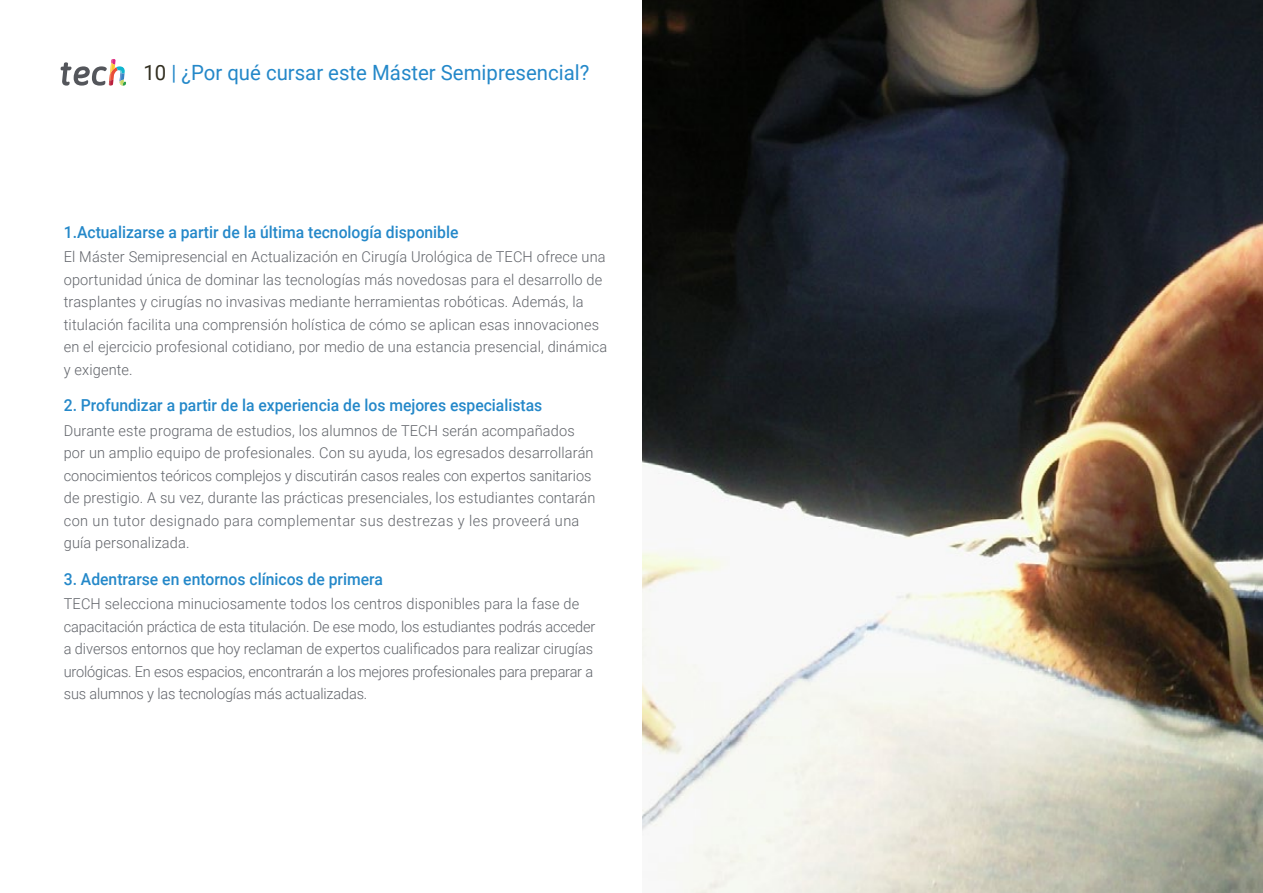
<style>
.page{position:relative;width:1263px;height:893px;background:#fff}
.page>*{position:absolute;margin:0;border:0;box-sizing:border-box;transform-origin:0 0}
.t1{font:21px "Roboto";color:#2488c9}
.t2{font:500 16.5px "Roboto";color:#2488c9;scale:.95 1}
.t3{font:300 15px/22.5px "Roboto";letter-spacing:.01em;color:#61646a}
.t4{font:300 15px/22.5px "Roboto";letter-spacing:-.01em;color:#61646a}
.s1{color:#312e20}
</style>
<div class="page">
<svg style="left:61px;top:59px;width:65px;height:27px"></svg>
<img style="left:642px;top:0;width:621px;height:893px">
<h1 class="t1" style="left:144px;top:57px;width:447px"><span class="s1">10</span> | ¿Por qué cursar este Máster Semipresencial?</h1>
<p class="t2" style="left:64px;top:220px;width:417px">1.Actualizarse a partir de la última tecnología disponible</p>
<p class="t3" style="left:64px;top:245px;width:545px">El Máster Semipresencial en Actualización en Cirugía Urológica de TECH ofrece una oportunidad única de dominar las tecnologías más novedosas para el desarrollo de trasplantes y cirugías no invasivas mediante herramientas robóticas. Además, la titulación facilita una comprensión holística de cómo se aplican esas innovaciones en el ejercicio profesional cotidiano, por medio de una estancia presencial, dinámica y exigente.</p>
<p class="t2" style="left:64px;top:394px;width:505px">2. Profundizar a partir de la experiencia de los mejores especialistas</p>
<p class="t3" style="left:64px;top:419px;width:533px">Durante este programa de estudios, los alumnos de TECH serán acompañados por un amplio equipo de profesionales. Con su ayuda, los egresados desarrollarán conocimientos teóricos complejos y discutirán casos reales con expertos sanitarios de prestigio. A su vez, durante las prácticas presenciales, los estudiantes contarán con un tutor designado para complementar sus destrezas y les proveerá una guía personalizada.</p>
<p class="t2" style="left:64px;top:567px;width:337px">3. Adentrarse en entornos clínicos de primera</p>
<p class="t4" style="left:64px;top:592px;width:533px">TECH selecciona minuciosamente todos los centros disponibles para la fase de capacitación práctica de esta titulación. De ese modo, los estudiantes podrás acceder a diversos entornos que hoy reclaman de expertos cualificados para realizar cirugías urológicas. En esos espacios, encontrarán a los mejores profesionales para preparar a sus alumnos y las tecnologías más actualizadas.</p>
</div>
